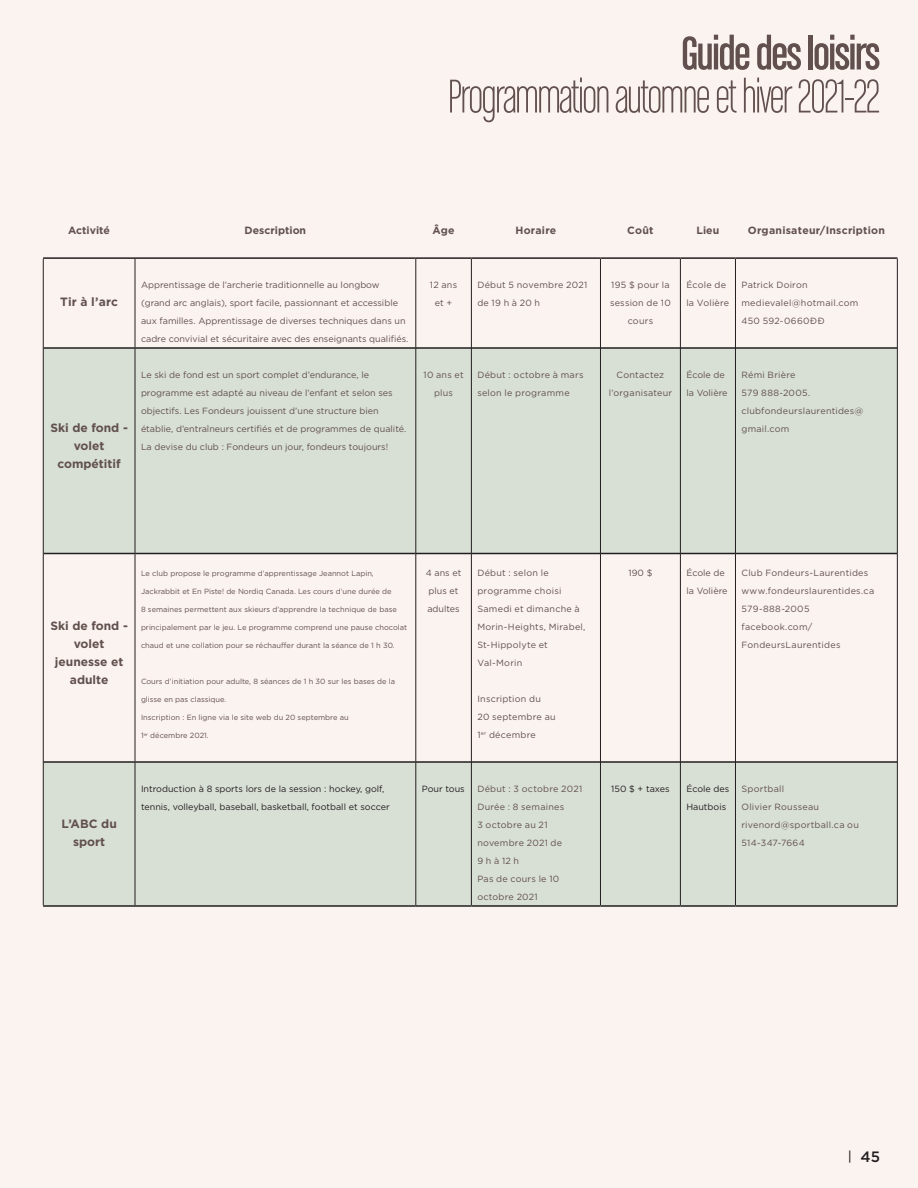
<style>
.page{position:relative;width:918px;height:1188px;background:#fbf3f0}
.page>*{position:absolute;margin:0;border:0;box-sizing:border-box;transform-origin:0 0}
.t1{font:50.4px "Chalet Comprime Milan Sixty";letter-spacing:-.03em;color:#61504e}
.t2{font:50.4px "Chalet Comprime Cologne Sixty";letter-spacing:-.03em;color:#61504e}
.t3{font:500 15px "Gotham HTF";color:#231f20}
.t4{font:700 12px/18px "Gotham";color:#61504e;text-align:center}
.t5{font:700 10.5px "Gotham";letter-spacing:.02em;color:#61504e}
.t6{font:700 10.5px "Gotham";color:#61504e}
.t7{font:9px/18px "Gotham";letter-spacing:.015em;color:#61504e}
.t8{font:9px/18px "Gotham";color:#231f20}
.t9{font:9px "Gotham";letter-spacing:.035em;color:#61504e}
.t10{font:7.5px "Gotham";color:#61504e}
.s1{font-size:13.2px}
</style>
<div class="page">
<svg style="left:44px;top:349px;width:853px;height:556px;fill:#d8dfd5"></svg>
<hr style="left:43px;top:257px;width:92px;height:2px;background:#231f20">
<hr style="left:135px;top:257px;width:281px;height:2px;background:#231f20">
<hr style="left:416px;top:257px;width:55px;height:2px;background:#231f20">
<hr style="left:471px;top:257px;width:129px;height:2px;background:#231f20">
<hr style="left:600px;top:257px;width:80px;height:2px;background:#231f20">
<hr style="left:680px;top:257px;width:55px;height:2px;background:#231f20">
<hr style="left:735px;top:257px;width:163px;height:2px;background:#231f20">
<hr style="left:43px;top:347px;width:92px;height:2px;background:#231f20">
<hr style="left:135px;top:347px;width:281px;height:2px;background:#231f20">
<hr style="left:416px;top:347px;width:55px;height:2px;background:#231f20">
<hr style="left:472px;top:347px;width:128px;height:2px;background:#231f20">
<hr style="left:601px;top:347px;width:79px;height:2px;background:#231f20">
<hr style="left:681px;top:347px;width:54px;height:2px;background:#231f20">
<hr style="left:736px;top:347px;width:161px;height:2px;background:#231f20">
<hr style="left:43px;top:553px;width:92px;height:1px;background:#231f20">
<hr style="left:135px;top:553px;width:281px;height:1px;background:#231f20">
<hr style="left:416px;top:553px;width:55px;height:1px;background:#231f20">
<hr style="left:472px;top:553px;width:128px;height:1px;background:#231f20">
<hr style="left:601px;top:553px;width:79px;height:1px;background:#231f20">
<hr style="left:681px;top:553px;width:54px;height:1px;background:#231f20">
<hr style="left:736px;top:553px;width:161px;height:1px;background:#231f20">
<hr style="left:43px;top:761px;width:92px;height:2px;background:#231f20">
<hr style="left:135px;top:761px;width:281px;height:2px;background:#231f20">
<hr style="left:416px;top:761px;width:55px;height:2px;background:#231f20">
<hr style="left:472px;top:761px;width:128px;height:2px;background:#231f20">
<hr style="left:601px;top:761px;width:79px;height:2px;background:#231f20">
<hr style="left:681px;top:761px;width:54px;height:2px;background:#231f20">
<hr style="left:736px;top:761px;width:161px;height:2px;background:#231f20">
<hr style="left:43px;top:905px;width:92px;height:2px;background:#231f20">
<hr style="left:135px;top:905px;width:281px;height:2px;background:#231f20">
<hr style="left:416px;top:905px;width:55px;height:2px;background:#231f20">
<hr style="left:471px;top:905px;width:129px;height:2px;background:#231f20">
<hr style="left:600px;top:905px;width:80px;height:2px;background:#231f20">
<hr style="left:680px;top:905px;width:55px;height:2px;background:#231f20">
<hr style="left:735px;top:905px;width:163px;height:2px;background:#231f20">
<hr style="left:43px;top:259px;width:1px;height:89px;background:#231f20">
<hr style="left:135px;top:259px;width:1px;height:89px;background:#231f20">
<hr style="left:416px;top:259px;width:1px;height:89px;background:#231f20">
<hr style="left:471px;top:259px;width:1px;height:89px;background:#231f20">
<hr style="left:600px;top:259px;width:1px;height:89px;background:#231f20">
<hr style="left:680px;top:259px;width:1px;height:89px;background:#231f20">
<hr style="left:735px;top:259px;width:1px;height:89px;background:#231f20">
<hr style="left:897px;top:259px;width:1px;height:89px;background:#231f20">
<hr style="left:43px;top:348px;width:1px;height:205px;background:#231f20">
<hr style="left:135px;top:348px;width:1px;height:205px;background:#231f20">
<hr style="left:416px;top:348px;width:1px;height:205px;background:#231f20">
<hr style="left:471px;top:348px;width:1px;height:205px;background:#231f20">
<hr style="left:600px;top:348px;width:1px;height:205px;background:#231f20">
<hr style="left:680px;top:348px;width:1px;height:205px;background:#231f20">
<hr style="left:735px;top:348px;width:1px;height:205px;background:#231f20">
<hr style="left:897px;top:348px;width:1px;height:205px;background:#231f20">
<hr style="left:43px;top:553px;width:1px;height:209px;background:#231f20">
<hr style="left:135px;top:553px;width:1px;height:209px;background:#231f20">
<hr style="left:416px;top:553px;width:1px;height:209px;background:#231f20">
<hr style="left:471px;top:553px;width:1px;height:209px;background:#231f20">
<hr style="left:600px;top:553px;width:1px;height:209px;background:#231f20">
<hr style="left:680px;top:553px;width:1px;height:209px;background:#231f20">
<hr style="left:735px;top:553px;width:1px;height:209px;background:#231f20">
<hr style="left:897px;top:553px;width:1px;height:209px;background:#231f20">
<hr style="left:43px;top:762px;width:1px;height:143px;background:#231f20">
<hr style="left:135px;top:762px;width:1px;height:143px;background:#231f20">
<hr style="left:416px;top:762px;width:1px;height:143px;background:#231f20">
<hr style="left:471px;top:762px;width:1px;height:143px;background:#231f20">
<hr style="left:600px;top:762px;width:1px;height:143px;background:#231f20">
<hr style="left:680px;top:762px;width:1px;height:143px;background:#231f20">
<hr style="left:735px;top:762px;width:1px;height:143px;background:#231f20">
<hr style="left:897px;top:762px;width:1px;height:143px;background:#231f20">
<p class="t2" style="left:681px;top:25px;width:201px">Guide des loisirs</p>
<p class="t1" style="left:447px;top:69px;width:434px">Programmation automne et hiver 2021-22</p>
<p class="t6" style="left:68px;top:224px;width:43px">Activité</p>
<p class="t6" style="left:245px;top:224px;width:63px">Description</p>
<p class="t5" style="left:433px;top:224px;width:24px">Âge</p>
<p class="t5" style="left:515px;top:224px;width:42px">Horaire</p>
<p class="t5" style="left:627px;top:224px;width:28px">Coût</p>
<p class="t5" style="left:697px;top:224px;width:24px">Lieu</p>
<p class="t5" style="left:748px;top:224px;width:139px">Organisateur/Inscription</p>
<p class="t4" style="left:60px;top:292px;width:59px">Tir à l’arc</p>
<p class="t4" style="left:50px;top:418px;width:79px">Ski de fond - volet compétitif</p>
<p class="t7" style="left:141px;top:276px;width:269px">Apprentissage de l’archerie traditionnelle au longbow (grand arc anglais), sport facile, passionnant et accessible aux familles. Apprentissage de diverses techniques dans un cadre convivial et sécuritaire avec des enseignants qualifiés.</p>
<p class="t7" style="left:430px;top:276px;width:29px;text-align:center">12 ans et +</p>
<p class="t7" style="left:477px;top:276px;width:112px">Début 5 novembre 2021 de 19 h à 20 h</p>
<p class="t7" style="left:610px;top:276px;width:62px;text-align:center">195 $ pour la session de 10 cours</p>
<p class="t7" style="left:686px;top:276px;width:44px">École de la Volière</p>
<p class="t7" style="left:741px;top:276px;width:68px">Patrick Doiron</p>
<p class="t7" style="left:741px;top:294px;width:118px">medievalel@hotmail.com</p>
<p class="t9" style="left:741px;top:316px;width:85px">450 592-0660¬¬</p>
<p class="t7" style="left:141px;top:366px;width:267px">Le ski de fond est un sport complet d’endurance, le programme est adapté au niveau de l’enfant et selon ses objectifs. Les Fondeurs jouissent d’une structure bien établie, d’entraîneurs certifiés et de programmes de qualité.<br>La devise du club : Fondeurs un jour, fondeurs toujours!</p>
<p class="t7" style="left:423px;top:366px;width:42px;text-align:center">10 ans et plus</p>
<p class="t7" style="left:477px;top:366px;width:108px">Début : octobre à mars selon le programme</p>
<p class="t7" style="left:609px;top:366px;width:65px;text-align:center">Contactez l’organisateur</p>
<p class="t7" style="left:686px;top:366px;width:43px">École de la Volière</p>
<p class="t7" style="left:741px;top:366px;width:56px">Rémi Brière</p>
<p class="t7" style="left:741px;top:384px;width:123px">579 888-2005. clubfondeurslaurentides@ gmail.com</p>
<p class="t4" style="left:50px;top:616px;width:79px">Ski de fond - volet jeunesse et adulte</p>
<p class="t10" style="left:141px;top:569px;width:234px">Le club propose le programme d’apprentissage Jeannot Lapin,</p>
<p class="t10" style="left:141px;top:587px;width:252px">Jackrabbit et En Piste! de Nordiq Canada. Les cours d’une durée de</p>
<p class="t10" style="left:141px;top:605px;width:257px">8 semaines permettent aux skieurs d’apprendre la technique de base</p>
<p class="t10" style="left:141px;top:623px;width:268px">principalement par le jeu. Le programme comprend une pause chocolat</p>
<p class="t10" style="left:141px;top:641px;width:255px">chaud et une collation pour se réchauffer durant la séance de 1 h 30.</p>
<p class="t10" style="left:141px;top:677px;width:256px">Cours d’initiation pour adulte, 8 séances de 1 h 30 sur les bases de la</p>
<p class="t10" style="left:141px;top:695px;width:87px">glisse en pas classique.</p>
<p class="t10" style="left:141px;top:713px;width:209px">Inscription : En ligne via le site web du 20 septembre au</p>
<p class="t10" style="left:141px;top:731px;width:69px">1<sup>er</sup> décembre 2021.</p>
<p class="t7" style="left:426px;top:564px;width:37px">4 ans et plus et adultes</p>
<p class="t7" style="left:477px;top:564px;width:86px">Début : selon le programme choisi</p>
<p class="t7" style="left:477px;top:600px;width:110px">Samedi et dimanche à<br>Morin-Heights, Mirabel,<br>St-Hippolyte et<br>Val-Morin</p>
<p class="t7" style="left:477px;top:690px;width:80px">Inscription du<br>20 septembre au<br>1<sup>er</sup> décembre</p>
<p class="t4" style="left:61px;top:814px;width:57px">L’ABC du sport</p>
<p class="t8" style="left:141px;top:780px;width:250px">Introduction à 8 sports lors de la session : hockey, golf, tennis, volleyball, baseball, basketball, football et soccer</p>
<p class="t8" style="left:422px;top:780px;width:45px">Pour tous</p>
<p class="t7" style="left:477px;top:780px;width:106px">Début : 3 octobre 2021</p>
<p class="t7" style="left:477px;top:798px;width:88px">Durée : 8 semaines</p>
<p class="t7" style="left:477px;top:816px;width:86px">3 octobre au 21 novembre 2021 de<br>9 h à 12 h<br>Pas de cours le 10 octobre 2021</p>
<p class="t7" style="left:628px;top:564px;width:25px">190 $</p>
<p class="t7" style="left:686px;top:564px;width:43px">École de la Volière</p>
<p class="t7" style="left:741px;top:564px;width:128px">Club Fondeurs-Laurentides</p>
<p class="t7" style="left:741px;top:582px;width:134px">www.fondeurslaurentides.ca</p>
<p class="t7" style="left:741px;top:600px;width:70px">579-888-2005</p>
<p class="t7" style="left:741px;top:618px;width:101px">facebook.com/<br>FondeursLaurentides</p>
<p class="t8" style="left:611px;top:780px;width:60px">150 $ + taxes</p>
<p class="t8" style="left:686px;top:780px;width:45px">École des<br>Hautbois</p>
<p class="t7" style="left:741px;top:780px;width:44px">Sportball</p>
<p class="t7" style="left:741px;top:798px;width:79px">Olivier Rousseau</p>
<p class="t7" style="left:741px;top:816px;width:119px">rivenord@sportball.ca ou<br>514-347-7664</p>
<h2 class="t3" style="left:848px;top:1148px;width:34px"><span class="s1">|</span> 45</h2>
</div>
